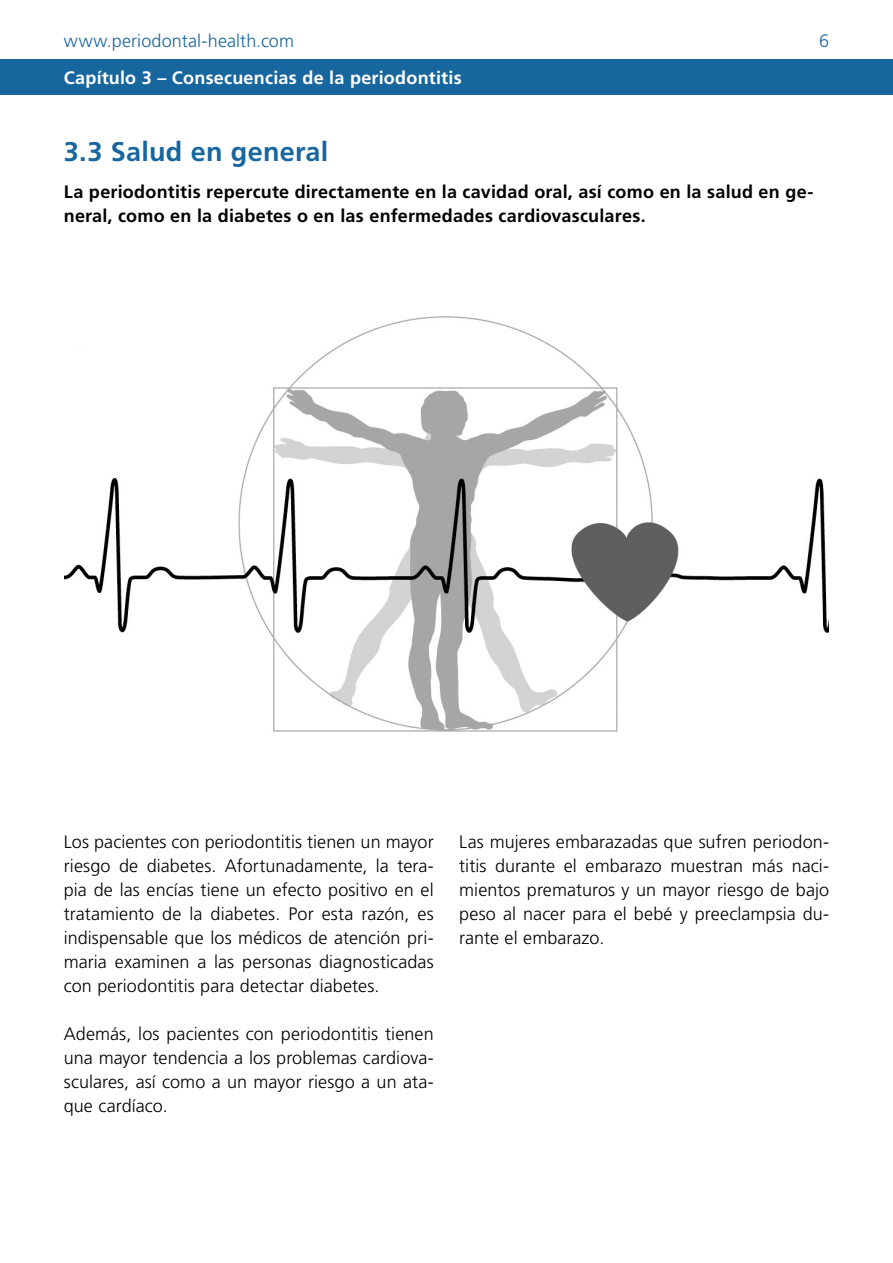
<style>
.page{position:relative;width:893px;height:1263px;background:#fff}
.page>*{position:absolute;margin:0;border:0;box-sizing:border-box;transform-origin:0 0}
.t1{font:700 27px "Frutiger";letter-spacing:.01em;color:#18669e}
.t2{font:300 18px/24px "Frutiger";letter-spacing:.005em;color:#000;text-align:justify}
.t3{font:700 18px/24px "Frutiger";letter-spacing:.015em;color:#000}
.t4{font:700 18px "Frutiger";letter-spacing:.015em;color:#fff}
.t5{font:300 18px "Frutiger";letter-spacing:.005em;color:#18669e}
</style>
<div class="page">
<div style="left:0;top:60px;width:893px;height:35px;background:#18669e"></div>
<img style="left:65px;top:316px;width:763px;height:416px">
<p class="t5" style="left:64px;top:30px;width:232px">www.periodontal-health.com</p>
<p class="t5" style="left:819px;top:30px;width:12px">6</p>
<p class="t4" style="left:64px;top:67px;width:399px">Capítulo 3 – Consecuencias de la periodontitis</p>
<h1 class="t1" style="left:64px;top:136px;width:266px">3.3 Salud en general</h1>
<p class="t3" style="left:64px;top:179px;width:751px">La periodontitis repercute directamente en la cavidad oral, así como en la salud en ge&shy;neral, como en la diabetes o en las enfermedades cardiovasculares.</p>
<p class="t2" style="left:64px;top:829px;width:371px">Los pacientes con periodontitis tienen un mayor riesgo de diabetes. Afortunadamente, la tera&shy;pia de las encías tiene un efecto positivo en el tratamiento de la diabetes. Por esta razón, es indispensable que los médicos de atención pri&shy;maria examinen a las personas diagnosticadas con periodontitis para detectar diabetes.</p>
<p class="t2" style="left:64px;top:1022px;width:371px">Además, los pacientes con periodontitis tienen una mayor tendencia a los problemas cardiova&shy;sculares, así como a un mayor riesgo a un ata&shy;que cardíaco.</p>
<p class="t2" style="left:459px;top:829px;width:371px">Las mujeres embarazadas que sufren periodon&shy;titis durante el embarazo muestran más naci&shy;mientos prematuros y un mayor riesgo de bajo peso al nacer para el bebé y preeclampsia du&shy;rante el embarazo.</p>
</div>
